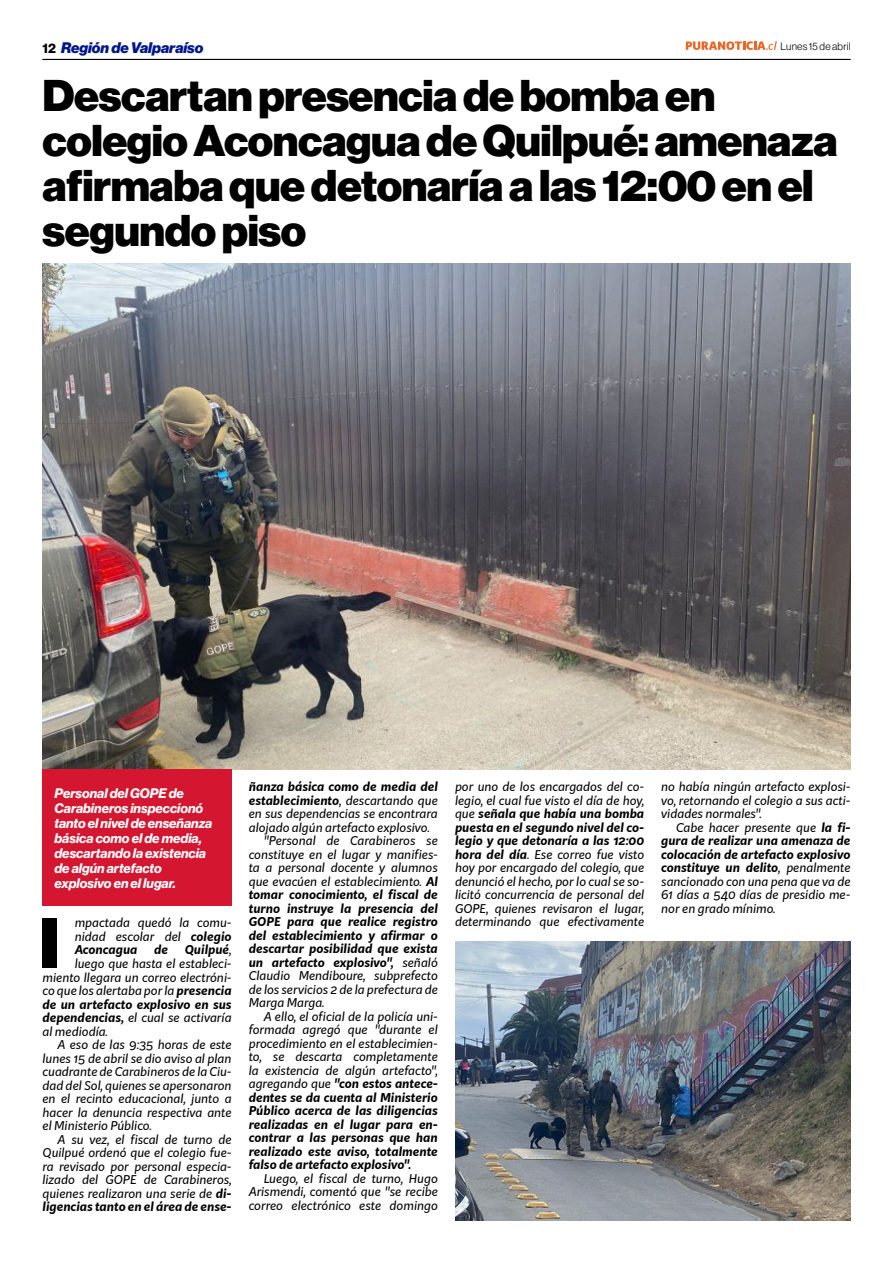
<style>
.page{position:relative;width:893px;height:1263px;background:#fff}
.page>*{position:absolute;margin:0;border:0;box-sizing:border-box;transform-origin:0 0}
.t1{font:900 66.3px "Kit Sans";color:#000}
.t2{font:43.5px/45px "N Haas Grotesk DS Pro 95 Blk";letter-spacing:-.01em;color:#000}
.t3{font:15px "N Haas Grotesk DS Pro 96 Blk It";color:#00178a}
.t4{font:13.5px/15px "N Haas Grotesk DS Pro 76 Bd It";color:#fff}
.t5{font:italic 12px/13.5px "Kit Sans";color:#000;text-align:justify}
.t6{font:italic 700 12px "Kit Sans";color:#000}
.t7{font:10.5px "N Haas Grotesk DS Pro 45 Lt";letter-spacing:.015em;color:#000}
.s1{font-family:"N Haas Grotesk DS Pro 75 Bd";font-size:13.5px;color:#000}
.s2{font-weight:700}
.s3{font-weight:400}
</style>
<div class="page">
<hr style="left:43px;top:59px;width:807px;height:1px;background:#000">
<svg style="left:686px;top:41px;width:91px;height:9px"></svg>
<img style="left:43px;top:264px;width:807px;height:506px">
<div style="left:43px;top:770px;width:189px;height:136px;background:#d41630"></div>
<img style="left:455px;top:942px;width:395px;height:278px">
<p class="t3" style="left:43px;top:39px;width:162px"><span class="s1">12</span> Región de Valparaíso</p>
<p class="t7" style="left:780px;top:40px;width:71px">Lunes 15 de abril</p>
<h2 class="t2" style="left:43px;top:74px;width:797px">Descartan presencia de bomba en colegio Aconcagua de Quilpué: amenaza afirmaba que detonaría a las 12:00 en el segundo piso</h2>
<p class="t4" style="left:54px;top:786px;width:159px">Personal del GOPE de<br>Carabineros inspeccionó tanto el nivel de enseñanza básica como el de media, descartando la existencia de algún artefacto explosivo en el lugar.</p>
<h1 class="t1" style="left:39px;top:883px;width:24px">I</h1>
<p class="t5" style="left:75px;top:916px;width:158px">mpactada quedó la comu&shy;nidad escolar del <span class="s2">colegio Aconcagua</span></p>
<p class="t6" style="left:154px;top:940px;width:15px">de</p>
<p class="t6" style="left:185px;top:940px;width:48px">Quilpué<span class="s3">,</span></p>
<p class="t5" style="left:75px;top:956px;width:158px">luego que hasta el estableci-</p>
<p class="t5" style="left:43px;top:970px;width:191px">miento llegara un correo electróni-</p>
<p class="t5" style="left:43px;top:983px;width:191px">co que los alertaba por la <span class="s2">presencia</span></p>
<p class="t6" style="left:43px;top:994px;width:191px">de un artefacto explosivo en sus</p>
<p class="t5" style="left:43px;top:1010px;width:191px"><span class="s2">dependencias,</span> el cual se activaría</p>
<p class="t5" style="left:43px;top:1024px;width:67px">al mediodía.</p>
<p class="t5" style="left:58px;top:1037px;width:176px">A eso de las 9:35 horas de este</p>
<p class="t5" style="left:43px;top:1051px;width:191px">lunes 15 de abril se dio aviso al plan</p>
<p class="t5" style="left:43px;top:1064px;width:191px">cuadrante de Carabineros de la Ciu-</p>
<p class="t5" style="left:43px;top:1078px;width:191px">dad del Sol, quienes se apersonaron</p>
<p class="t5" style="left:43px;top:1091px;width:191px">en el recinto educacional, junto a</p>
<p class="t5" style="left:43px;top:1105px;width:191px">hacer la denuncia respectiva ante</p>
<p class="t5" style="left:43px;top:1118px;width:111px">el Ministerio Público.</p>
<p class="t5" style="left:58px;top:1132px;width:176px">A su vez, el fiscal de turno de</p>
<p class="t5" style="left:43px;top:1145px;width:191px">Quilpué ordenó que el colegio fue-</p>
<p class="t5" style="left:43px;top:1159px;width:191px">ra revisado por personal especia-</p>
<p class="t5" style="left:43px;top:1172px;width:191px">lizado del GOPE de Carabineros,</p>
<p class="t5" style="left:43px;top:1186px;width:191px">quienes realizaron una serie de <span class="s2">di-</span></p>
<p class="t6" style="left:43px;top:1196px;width:191px">ligencias tanto en el área de ense-</p>
<p class="t6" style="left:249px;top:777px;width:191px">ñanza básica como de media del</p>
<p class="t6" style="left:249px;top:790px;width:191px">establecimiento<span class="s3">, descartando que</span></p>
<p class="t5" style="left:249px;top:806px;width:191px">en sus dependencias se encontrara</p>
<p class="t5" style="left:249px;top:820px;width:183px">alojado algún artefacto explosivo.</p>
<p class="t5" style="left:264px;top:833px;width:176px">"Personal de Carabineros se</p>
<p class="t5" style="left:249px;top:847px;width:191px">constituye en el lugar y manifies-</p>
<p class="t5" style="left:249px;top:860px;width:191px">ta a personal docente y alumnos</p>
<p class="t5" style="left:249px;top:874px;width:191px">que evacúen el establecimiento. <span class="s2">Al</span></p>
<p class="t6" style="left:249px;top:885px;width:191px">tomar conocimiento, el fiscal de</p>
<p class="t6" style="left:249px;top:898px;width:191px">turno instruye la presencia del</p>
<p class="t6" style="left:249px;top:912px;width:191px">GOPE para que realice registro</p>
<p class="t6" style="left:249px;top:925px;width:191px">del establecimiento y afirmar o</p>
<p class="t6" style="left:249px;top:939px;width:191px">descartar posibilidad que exista</p>
<p class="t6" style="left:249px;top:952px;width:191px">un artefacto explosivo", <span class="s3">señaló</span></p>
<p class="t5" style="left:249px;top:968px;width:191px">Claudio Mendiboure, subprefecto</p>
<p class="t5" style="left:249px;top:982px;width:191px">de los servicios 2 de la prefectura de</p>
<p class="t5" style="left:249px;top:995px;width:77px">Marga Marga.</p>
<p class="t5" style="left:264px;top:1009px;width:176px">A ello, el oficial de la policía uni-</p>
<p class="t5" style="left:249px;top:1022px;width:191px">formada agregó que "durante el</p>
<p class="t5" style="left:249px;top:1036px;width:191px">procedimiento en el establecimien-</p>
<p class="t5" style="left:249px;top:1049px;width:191px">to, se descarta completamente</p>
<p class="t5" style="left:249px;top:1063px;width:191px">la existencia de algún artefacto",</p>
<p class="t6" style="left:249px;top:1074px;width:191px"><span class="s3">agregando que</span> "con estos antece-</p>
<p class="t6" style="left:249px;top:1087px;width:191px">dentes se da cuenta al Ministerio</p>
<p class="t6" style="left:249px;top:1101px;width:191px">Público acerca de las diligencias</p>
<p class="t6" style="left:249px;top:1114px;width:191px">realizadas en el lugar para en-</p>
<p class="t6" style="left:249px;top:1128px;width:191px">contrar a las personas que han</p>
<p class="t6" style="left:249px;top:1141px;width:191px">realizado este aviso, totalmente</p>
<p class="t6" style="left:249px;top:1155px;width:164px">falso de artefacto explosivo".</p>
<p class="t5" style="left:249px;top:1171px;width:191px;text-indent:15px">Luego, el fiscal de turno, Hugo Arismendi, comentó que "se recibe correo electrónico este domingo</p>
<p class="t5" style="left:455px;top:779px;width:191px">por uno de los encargados del co&shy;legio, el cual fue visto el día de hoy, que <span class="s2">señala que había una bomba puesta en el segundo nivel del co&shy;legio y que detonaría a las 12:00 hora del día</span>. Ese correo fue visto hoy por encargado del colegio, que denunció el hecho, por lo cual se so&shy;licitó concurrencia de personal del GOPE, quienes revisaron el lugar, determinando que efectivamente</p>
<p class="t5" style="left:661px;top:779px;width:191px">no había ningún artefacto explosi&shy;vo, retornando el colegio a sus acti&shy;vidades normales".</p>
<p class="t5" style="left:661px;top:820px;width:191px;text-indent:15px">Cabe hacer presente que <span class="s2">la fi&shy;gura de realizar una amenaza de colocación de artefacto explosivo constituye un delito</span>, penalmente sancionado con una pena que va de 61 días a 540 días de presidio me&shy;nor en grado mínimo.</p>
</div>
